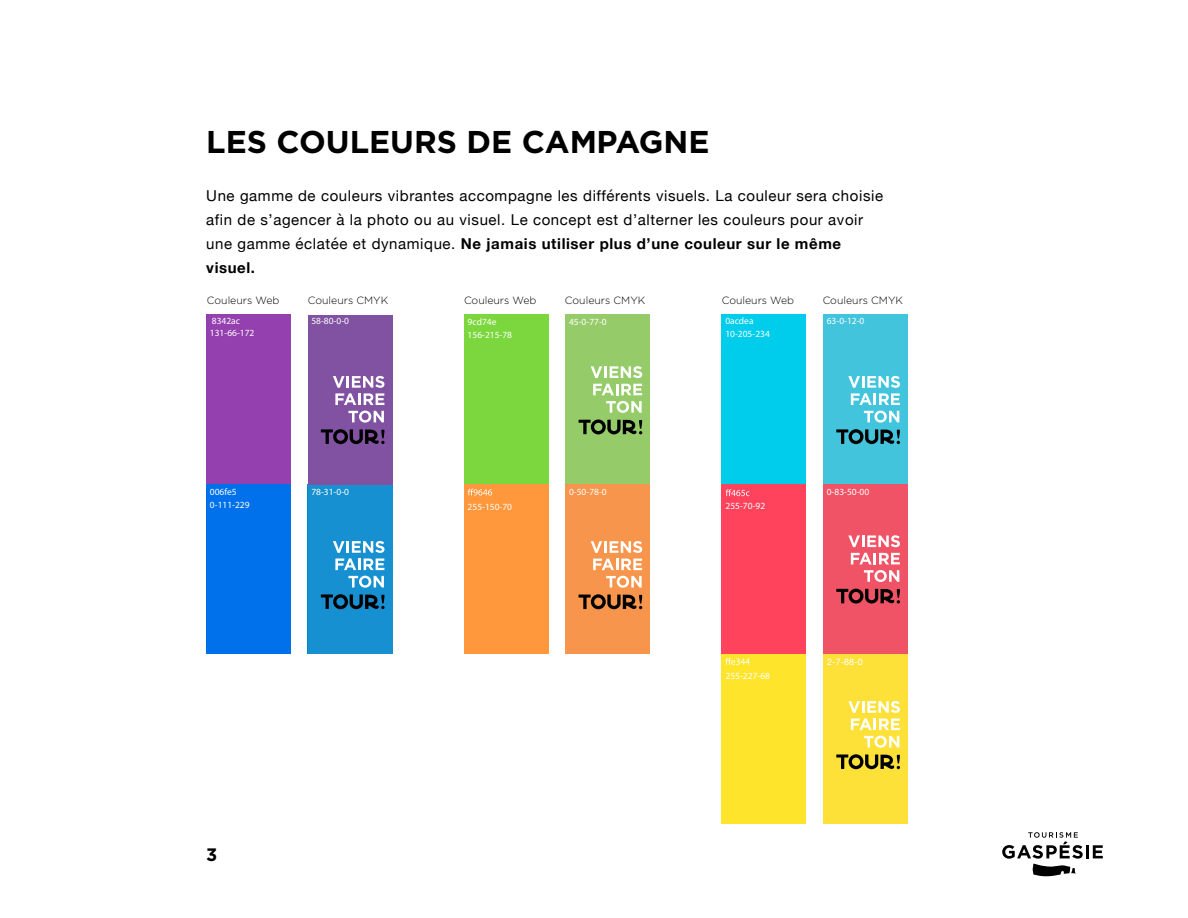
<style>
.page{position:relative;width:1188px;height:918px;background:#fff}
.page>*{position:absolute;margin:0;border:0;box-sizing:border-box;transform-origin:0 0}
.t1{font:700 31.5px "Gotham";color:#000}
.t2{font:700 18px "Gotham";color:#000}
.t3{font:15px/24px "Helvetica Neue";letter-spacing:.04em;color:#000}
.t4{font:300 10.5px "Gotham";color:#000}
.t5{font:9.45px/13.4px "Myriad Pro";color:#fff}
.t6{font:9px "Helvetica Neue LT Std";color:#fff}
.s1{font-weight:700}
</style>
<div class="page">
<div style="left:308px;top:484px;width:85px;height:170px;background:#1690d0"></div>
<div style="left:308px;top:315px;width:85px;height:170px;background:#8052a1"></div>
<div style="left:207px;top:315px;width:84px;height:169px;background:#9440af"></div>
<div style="left:206px;top:484px;width:85px;height:170px;background:#0071ea"></div>
<svg style="left:321px;top:429px;width:64px;height:15px"></svg>
<svg style="left:333px;top:376px;width:51px;height:29px"></svg>
<svg style="left:348px;top:411px;width:36px;height:12px"></svg>
<svg style="left:321px;top:594px;width:64px;height:15px"></svg>
<svg style="left:333px;top:541px;width:51px;height:29px"></svg>
<svg style="left:348px;top:576px;width:36px;height:12px"></svg>
<div style="left:464px;top:315px;width:84px;height:169px;background:#7cd73f"></div>
<div style="left:464px;top:484px;width:84px;height:170px;background:#ff983c"></div>
<div style="left:565px;top:315px;width:85px;height:169px;background:#96cb6a"></div>
<div style="left:565px;top:484px;width:85px;height:170px;background:#f7954c"></div>
<svg style="left:468px;top:489px;width:24px;height:7px"></svg>
<svg style="left:579px;top:419px;width:63px;height:15px"></svg>
<svg style="left:591px;top:366px;width:51px;height:12px"></svg>
<svg style="left:593px;top:384px;width:49px;height:11px"></svg>
<svg style="left:606px;top:401px;width:36px;height:12px"></svg>
<svg style="left:579px;top:594px;width:63px;height:15px"></svg>
<svg style="left:591px;top:541px;width:51px;height:29px"></svg>
<svg style="left:606px;top:576px;width:36px;height:12px"></svg>
<div style="left:722px;top:315px;width:84px;height:169px;background:#00cdec"></div>
<div style="left:722px;top:484px;width:84px;height:170px;background:#ff435c"></div>
<div style="left:722px;top:654px;width:84px;height:170px;background:#ffe42c"></div>
<div style="left:823px;top:315px;width:85px;height:169px;background:#42c4dd"></div>
<div style="left:823px;top:484px;width:85px;height:170px;background:#f05365"></div>
<div style="left:823px;top:654px;width:85px;height:170px;background:#fee138"></div>
<svg style="left:726px;top:658px;width:24px;height:7px"></svg>
<svg style="left:836px;top:429px;width:64px;height:15px"></svg>
<svg style="left:848px;top:376px;width:52px;height:29px"></svg>
<svg style="left:864px;top:411px;width:35px;height:12px"></svg>
<svg style="left:836px;top:589px;width:64px;height:15px"></svg>
<svg style="left:848px;top:535px;width:52px;height:12px"></svg>
<svg style="left:851px;top:553px;width:49px;height:11px"></svg>
<svg style="left:864px;top:570px;width:35px;height:12px"></svg>
<svg style="left:836px;top:754px;width:64px;height:15px"></svg>
<svg style="left:848px;top:701px;width:52px;height:29px"></svg>
<svg style="left:864px;top:736px;width:35px;height:12px"></svg>
<svg style="left:726px;top:489px;width:24px;height:7px"></svg>
<svg style="left:1002px;top:832px;width:101px;height:44px"></svg>
<h1 class="t1" style="left:206px;top:124px;width:505px">LES COULEURS DE CAMPAGNE</h1>
<p class="t3" style="left:206px;top:184px;width:678px">Une gamme de couleurs vibrantes accompagne les différents visuels. La couleur sera choisie afin de s’agencer à la photo ou au visuel. Le concept est d’alterner les couleurs pour avoir une gamme éclatée et dynamique. <span class="s1">Ne jamais utiliser plus d’une couleur sur le même visuel.</span></p>
<p class="t4" style="left:207px;top:294px;width:74px">Couleurs Web</p>
<p class="t4" style="left:308px;top:294px;width:82px">Couleurs CMYK</p>
<p class="t4" style="left:464px;top:294px;width:74px">Couleurs Web</p>
<p class="t4" style="left:565px;top:294px;width:82px">Couleurs CMYK</p>
<p class="t4" style="left:722px;top:294px;width:74px">Couleurs Web</p>
<p class="t4" style="left:823px;top:294px;width:82px">Couleurs CMYK</p>
<p class="t5" style="left:212px;top:314px;width:30px">8342ac</p>
<p class="t5" style="left:210px;top:326px;width:46px">131-66-172</p>
<p class="t5" style="left:311px;top:314px;width:39px">58-80-0-0</p>
<p class="t5" style="left:210px;top:485px;width:28px">006fe5</p>
<p class="t5" style="left:210px;top:498px;width:41px">0-111-229</p>
<p class="t5" style="left:311px;top:485px;width:39px">78-31-0-0</p>
<p class="t2" style="left:206px;top:844px;width:13px">3</p>
<p class="t5" style="left:468px;top:315px;width:46px">9cd74e<br>156-215-78</p>
<p class="t5" style="left:569px;top:315px;width:39px">45-0-77-0</p>
<p class="t5" style="left:468px;top:500px;width:46px">255-150-70</p>
<p class="t5" style="left:569px;top:485px;width:39px">0-50-78-0</p>
<p class="t5" style="left:725px;top:315px;width:46px;line-height:12.9px">0acdea<br>10-205-234</p>
<p class="t5" style="left:827px;top:314px;width:39px">63-0-12-0</p>
<p class="t5" style="left:726px;top:499px;width:41px">255-70-92</p>
<p class="t5" style="left:827px;top:485px;width:44px">0-83-50-00</p>
<p class="t5" style="left:726px;top:669px;width:46px">255-227-68</p>
<p class="t6" style="left:827px;top:656px;width:37px">2-7-88-0</p>
</div>
